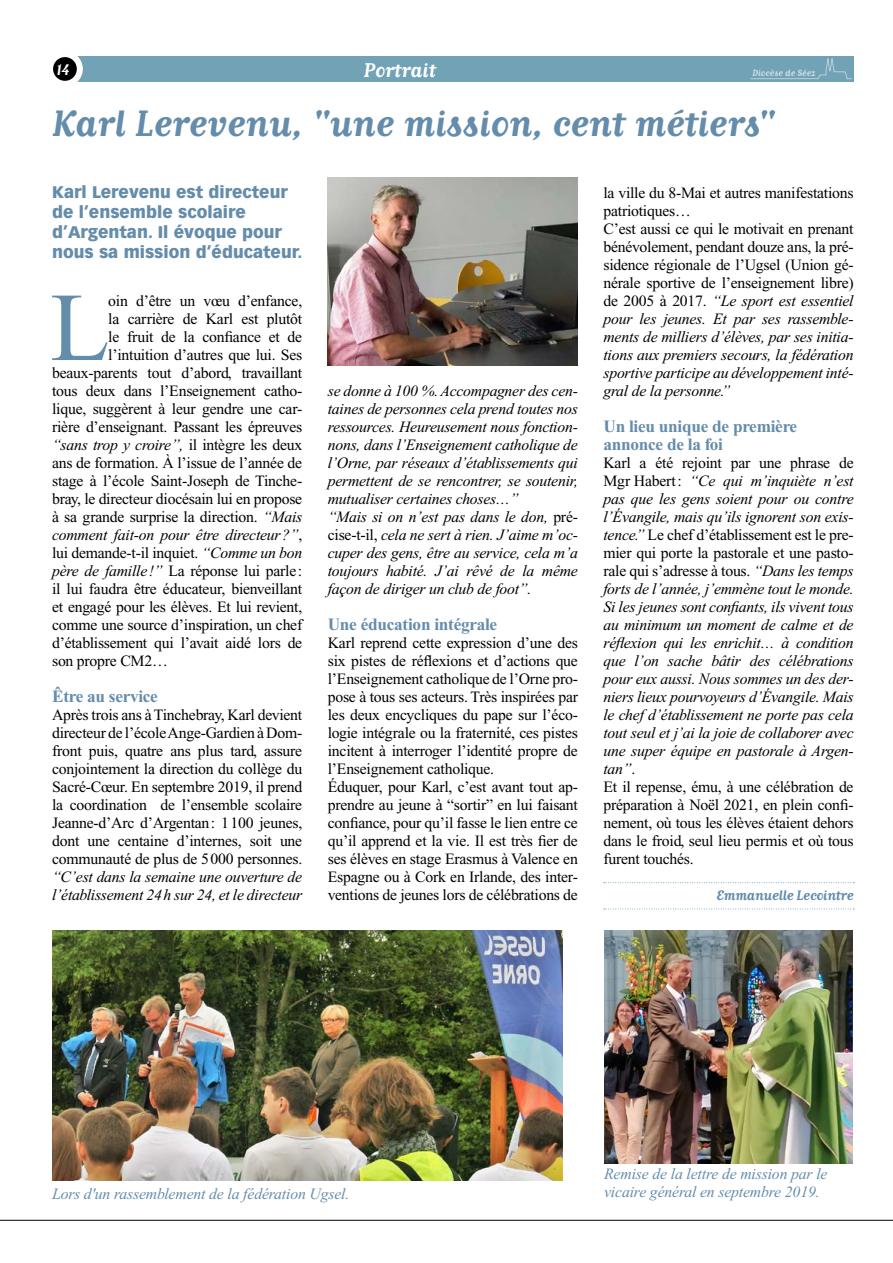
<style>
.page{position:relative;width:893px;height:1263px;background:#fff}
.page>*{position:absolute;margin:0;border:0;box-sizing:border-box;transform-origin:0 0}
.t1{font:97.35px "Times New Roman";color:#648cab}
.t2{font:36px "Matrix Script Bold Lin";color:#648cab}
.t3{font:19.5px "Matrix Script Bold Lin";color:#fff}
.t4{font:700 17.25px/18px "Times New Roman";letter-spacing:-.015em;color:#648cab}
.t5{font:900 16.5px/20px "Vectora LH";color:#648cab}
.t6{font:15.75px/18px "Times New Roman";letter-spacing:-.015em;color:#000}
.t7{font:italic 15.75px/18px "Times New Roman";letter-spacing:-.015em;color:#000}
.t8{font:italic 15.75px "Times New Roman";letter-spacing:-.01em;color:#648cab}
.t9{font:15px "Matrix Script Bold Lin";color:#fff}
.t10{font:13.5px "Matrix Script Bold Lin";letter-spacing:-.015em;color:#648cab}
.t11{font:9px "Matrix Script Bold Lin";color:#fff}
.s1{font-style:normal}
.s2{font-style:italic}
</style>
<div class="page">
<hr style="left:0;top:1220px;width:893px;height:1px;background:#000">
<div style="left:54px;top:56px;width:800px;height:26px;background:#71a2b6"></div>
<svg style="left:50px;top:54px;width:30px;height:30px"></svg>
<div style="left:47px;top:51px;width:36px;height:36px;border:6px solid #fff;border-radius:50%"></div>
<svg style="left:750px;top:58px;width:102px;height:21px"></svg>
<svg style="left:604px;top:882px;width:250px;height:1px"></svg>
<svg style="left:604px;top:909px;width:250px;height:1px"></svg>
<img style="left:328px;top:177px;width:250px;height:189px">
<img style="left:52px;top:930px;width:510px;height:251px">
<img style="left:604px;top:930px;width:248px;height:233px">
<p class="t9" style="left:57px;top:60px;width:15px">14</p>
<p class="t3" style="left:364px;top:58px;width:74px">Portrait</p>
<p class="t11" style="left:752px;top:67px;width:64px">Diocèse de Séez</p>
<h2 class="t2" style="left:52px;top:102px;width:724px">Karl Lerevenu, "une mission, cent métiers"</h2>
<p class="t5" style="left:52px;top:182px;width:252px">Karl Lerevenu est directeur de l’ensemble scolaire d’Argentan. Il évoque pour nous sa mission d’éducateur.</p>
<h1 class="t1" style="left:50px;top:275px;width:61px">L</h1>
<p class="t6" style="left:108px;top:292px;width:195px">oin d’être un vœu d’enfance,</p>
<p class="t6" style="left:108px;top:310px;width:195px">la carrière de Karl est plutôt</p>
<p class="t6" style="left:108px;top:328px;width:195px">le fruit de la confiance et de</p>
<p class="t6" style="left:108px;top:346px;width:195px">l’intuition d’autres que lui. Ses</p>
<p class="t6" style="left:52px;top:364px;width:252px">beaux-parents tout d’abord, travaillant</p>
<p class="t6" style="left:52px;top:382px;width:252px">tous deux dans l’Enseignement catho-</p>
<p class="t6" style="left:52px;top:400px;width:252px">lique, suggèrent à leur gendre une car-</p>
<p class="t6" style="left:52px;top:418px;width:252px">rière d’enseignant. Passant les épreuves</p>
<p class="t7" style="left:52px;top:436px;width:252px">“sans trop y croire”, <span class="s1">il intègre les deux</span></p>
<p class="t6" style="left:52px;top:454px;width:252px">ans de formation. À l’issue de l’année de</p>
<p class="t6" style="left:52px;top:472px;width:252px">stage à l’école Saint-Joseph de Tinche-</p>
<p class="t6" style="left:52px;top:490px;width:252px">bray, le directeur diocésain lui en propose</p>
<p class="t6" style="left:52px;top:508px;width:252px">à sa grande surprise la direction. <span class="s2">“Mais</span></p>
<p class="t7" style="left:52px;top:526px;width:252px">comment fait-on pour être directeur?”<span class="s1">,</span></p>
<p class="t6" style="left:52px;top:544px;width:252px">lui demande-t-il inquiet. <span class="s2">“Comme un bon</span></p>
<p class="t6" style="left:52px;top:562px;width:252px"><span class="s2">père de famille!”</span> La réponse lui parle:</p>
<p class="t6" style="left:52px;top:580px;width:252px">il lui faudra être éducateur, bienveillant</p>
<p class="t6" style="left:52px;top:598px;width:252px">et engagé pour les élèves. Et lui revient,</p>
<p class="t6" style="left:52px;top:616px;width:252px">comme une source d’inspiration, un chef</p>
<p class="t6" style="left:52px;top:634px;width:252px">d’établissement qui l’avait aidé lors de</p>
<p class="t6" style="left:52px;top:652px;width:117px">son propre CM2…</p>
<p class="t4" style="left:52px;top:687px;width:107px">Être au service</p>
<p class="t6" style="left:52px;top:706px;width:252px;text-align:justify">Après trois ans à Tinchebray, Karl devient directeur de l’école Ange-Gardien à Dom&shy;front puis, quatre ans plus tard, assure conjointement la direction du collège du Sacré-Cœur. En septembre 2019, il prend la coordination de l’ensemble scolaire Jeanne-d’Arc d’Argentan: 1100 jeunes, dont une centaine d’internes, soit une communauté de plus de 5000 personnes.</p>
<p class="t7" style="left:52px;top:868px;width:252px">“C’est dans la semaine une ouverture de l’établissement 24h sur 24, et le directeur</p>
<p class="t7" style="left:328px;top:382px;width:252px">se donne à 100 %. Accompagner des cen&shy;taines de personnes cela prend toutes nos ressources. Heureusement nous fonction&shy;nons, dans l’Enseignement catholique de l’Orne, par réseaux d’établissements qui permettent de se rencontrer, se soutenir, mutualiser certaines choses…”<br>“Mais si on n’est pas dans le don, <span class="s1">pré&shy;cise-t-il,</span> cela ne sert à rien. J’aime m’oc&shy;cuper des gens, être au service, cela m’a toujours habité. J’ai rêvé de la même façon de diriger un club de foot”.</p>
<p class="t4" style="left:328px;top:615px;width:171px">Une éducation intégrale</p>
<p class="t6" style="left:328px;top:634px;width:252px">Karl reprend cette expression d’une des six pistes de réflexions et d’actions que l’Enseignement catholique de l’Orne pro&shy;pose à tous ses acteurs. Très inspirées par les deux encycliques du pape sur l’éco&shy;logie intégrale ou la fraternité, ces pistes incitent à interroger l’identité propre de l’Enseignement catholique.<br>Éduquer, pour Karl, c’est avant tout ap&shy;prendre au jeune à “sortir” en lui faisant confiance, pour qu’il fasse le lien entre ce qu’il apprend et la vie. Il est très fier de ses élèves en stage Erasmus à Valence en Espagne ou à Cork en Irlande, des inter&shy;ventions de jeunes lors de célébrations de</p>
<p class="t6" style="left:603px;top:184px;width:252px">la ville du 8-Mai et autres manifestations patriotiques…<br>C’est aussi ce qui le motivait en prenant bénévolement, pendant douze ans, la pré&shy;sidence régionale de l’Ugsel (Union gé&shy;nérale sportive de l’enseignement libre) de 2005 à 2017. <span class="s2">“Le sport est essentiel pour les jeunes. Et par ses rassemble&shy;ments de milliers d’élèves, par ses initia&shy;tions aux premiers secours, la fédération sportive participe au développement inté&shy;gral de la personne.”</span></p>
<p class="t4" style="left:603px;top:417px;width:195px">Un lieu unique de première annonce de la foi</p>
<p class="t7" style="left:603px;top:454px;width:252px"><span class="s1">Karl a été rejoint par une phrase de Mgr Habert:</span> “Ce qui m’inquiète n’est pas que les gens soient pour ou contre l’Évangile, mais qu’ils ignorent son exis&shy;tence.” <span class="s1">Le chef d’établissement est le pre&shy;mier qui porte la pastorale et une pasto&shy;rale qui s’adresse à tous.</span> “Dans les temps forts de l’année, j’emmène tout le monde.<br>Si les jeunes sont confiants, ils vivent tous au minimum un moment de calme et de réflexion qui les enrichit… à condition que l’on sache bâtir des célébrations pour eux aussi. Nous sommes un des der&shy;niers lieux pourvoyeurs d’Évangile. Mais le chef d’établissement ne porte pas cela tout seul et j’ai la joie de collaborer avec une super équipe en pastorale à Argen&shy;tan”<span class="s1">.<br>Et il repense, ému, à une célébration de préparation à Noël 2021, en plein confi&shy;nement, où tous les élèves étaient dehors dans le froid, seul lieu permis et où tous furent touchés.</span></p>
<p class="t10" style="left:716px;top:887px;width:139px">Emmanuelle Lecointre</p>
<p class="t8" style="left:604px;top:1165px;width:225px">Remise de la lettre de mission par le</p>
<p class="t8" style="left:52px;top:1185px;width:299px">Lors d'un rassemblement de la fédération Ugsel.</p>
<p class="t8" style="left:604px;top:1183px;width:217px">vicaire général en septembre 2019.</p>
</div>
